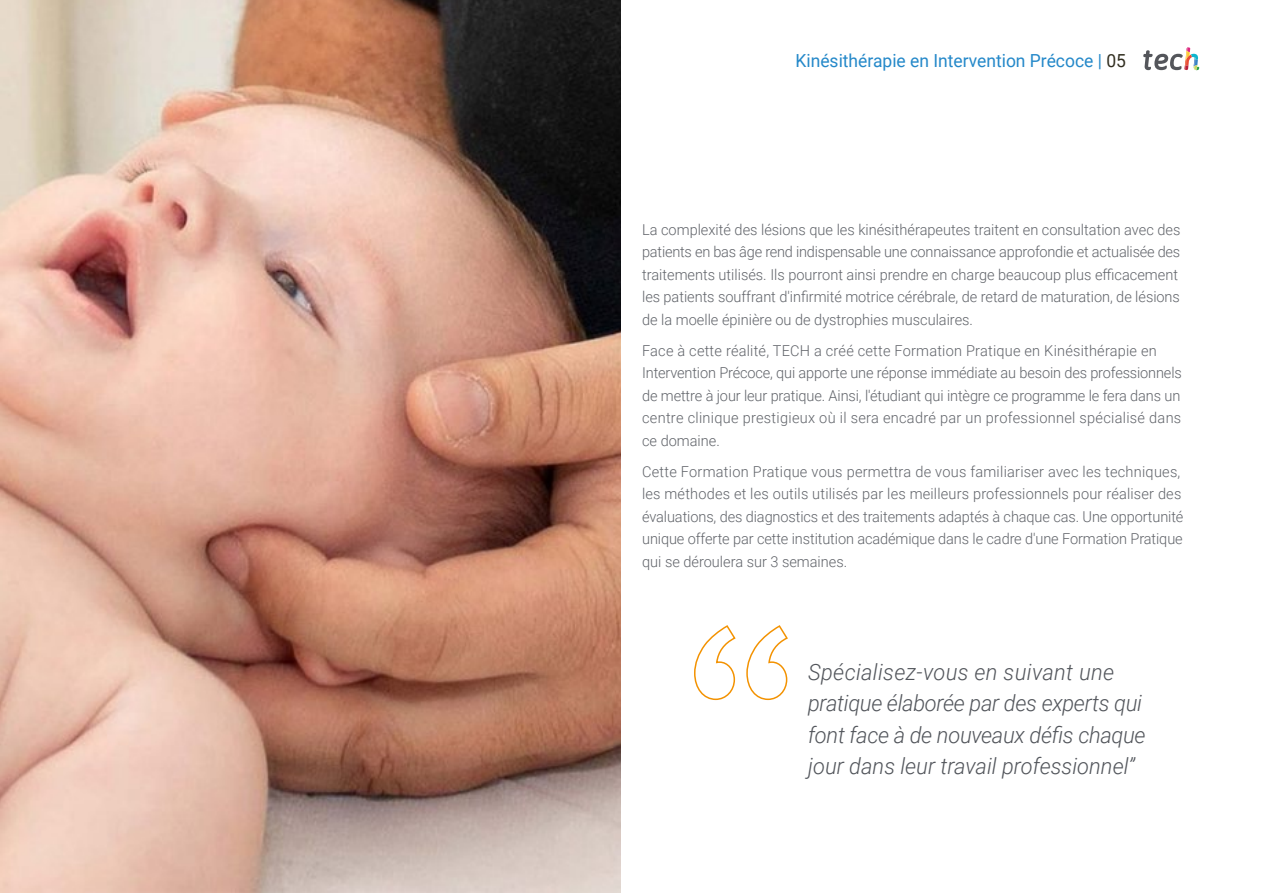
<style>
.page{position:relative;width:1263px;height:893px;background:#fff}
.page>*{position:absolute;margin:0;border:0;box-sizing:border-box;transform-origin:0 0}
.t1{font:italic 300 22.5px/31.5px "Roboto";letter-spacing:-.01em;color:#52555b}
.t2{font:18px "Roboto";color:#2488c9}
.t3{font:300 15px/22.5px "Roboto";color:#61646a}
.s1{color:#312e20}
</style>
<div class="page">
<svg style="left:694px;top:625px;width:94px;height:76px"></svg>
<img style="left:0;top:0;width:621px;height:893px">
<svg style="left:1143px;top:47px;width:56px;height:24px"></svg>
<p class="t2" style="left:795px;top:48px;width:332px">Kinésithérapie en Intervention Précoce | <span class="s1">05</span></p>
<p class="t3" style="left:642px;top:217px;width:540px">La complexité des lésions que les kinésithérapeutes traitent en consultation avec des patients en bas âge rend indispensable une connaissance approfondie et actualisée des traitements utilisés. Ils pourront ainsi prendre en charge beaucoup plus efficacement les patients souffrant d'infirmité motrice cérébrale, de retard de maturation, de lésions de la moelle épinière ou de dystrophies musculaires.</p>
<p class="t3" style="left:642px;top:338px;width:541px">Face à cette réalité, TECH a créé cette Formation Pratique en Kinésithérapie en Intervention Précoce, qui apporte une réponse immédiate au besoin des professionnels de mettre à jour leur pratique. Ainsi, l'étudiant qui intègre ce programme le fera dans un centre clinique prestigieux où il sera encadré par un professionnel spécialisé dans ce domaine.</p>
<p class="t3" style="left:642px;top:459px;width:543px">Cette Formation Pratique vous permettra de vous familiariser avec les techniques, les méthodes et les outils utilisés par les meilleurs professionnels pour réaliser des évaluations, des diagnostics et des traitements adaptés à chaque cas. Une opportunité unique offerte par cette institution académique dans le cadre d'une Formation Pratique qui se déroulera sur 3 semaines.</p>
<h1 class="t1" style="left:808px;top:655px;width:339px">Spécialisez-vous en suivant une pratique élaborée par des experts qui font face à de nouveaux défis chaque jour dans leur travail professionnel”</h1>
</div>
